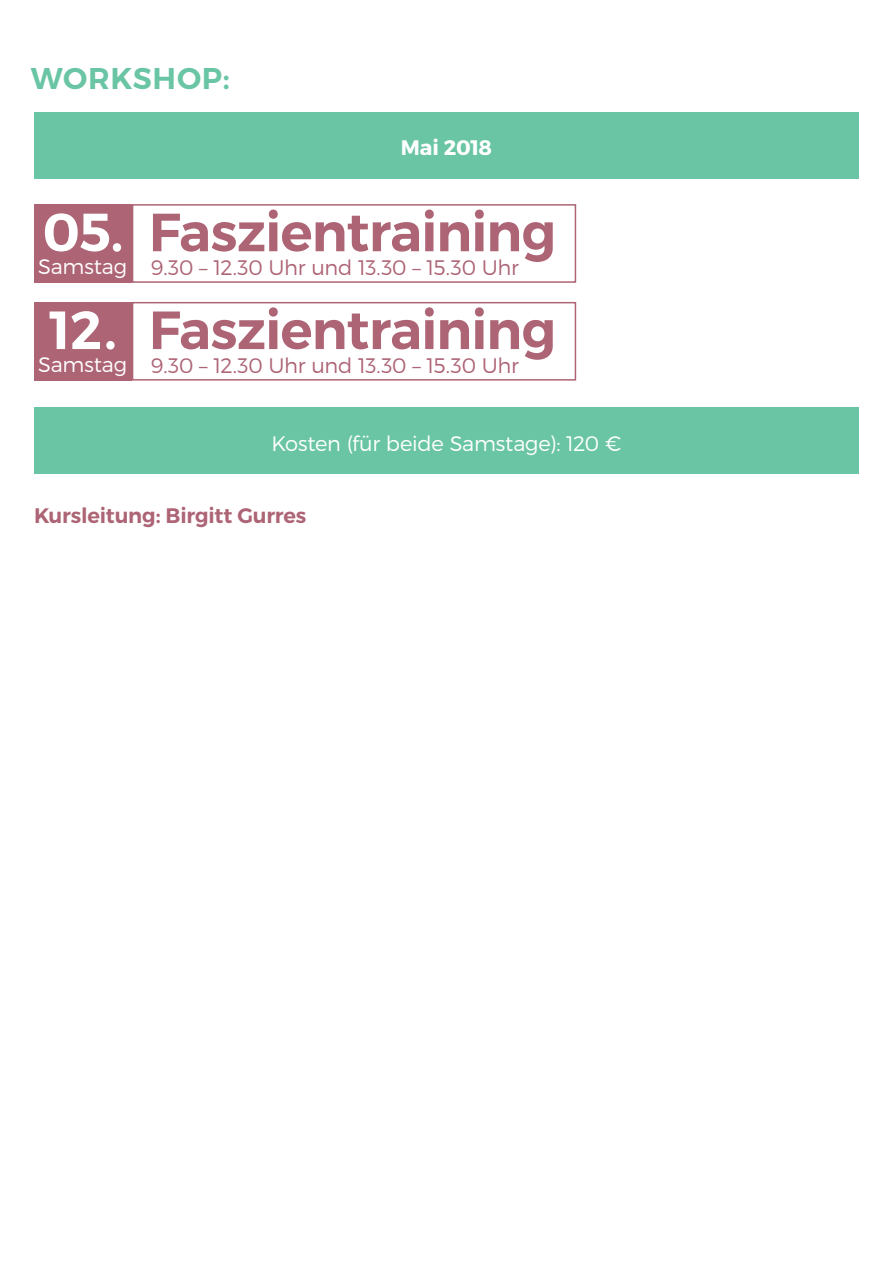
<style>
.page{position:relative;width:893px;height:1263px;background:#fff}
.page>*{position:absolute;margin:0;border:0;box-sizing:border-box;transform-origin:0 0}
.t1{font:600 53.7px/97.8px "Montserrat";letter-spacing:-.015em;color:#ad6475}
.t2{font:600 53.7px/97.8px "Montserrat";color:#fff}
.t3{font:600 30px "Montserrat";letter-spacing:.025em;color:#69c5a4}
.t4{font:300 21px "Montserrat";letter-spacing:-.015em;color:#ad6475}
.t5{font:300 21px "Montserrat";letter-spacing:-.01em;color:#fff}
.t6{font:600 21px "Montserrat";letter-spacing:-.01em;color:#ad6475}
.t7{font:700 21px "Montserrat";letter-spacing:-.015em;color:#fff}
</style>
<div class="page">
<div style="left:34px;top:204px;width:98px;height:79px;background:#ad6475"></div>
<div style="left:132px;top:204px;width:444px;height:79px;border:2px solid #ad6475"></div>
<div style="left:132px;top:302px;width:444px;height:79px;border:2px solid #ad6475"></div>
<div style="left:34px;top:302px;width:98px;height:79px;background:#ad6475"></div>
<div style="left:34px;top:407px;width:825px;height:67px;background:#69c5a4"></div>
<div style="left:34px;top:112px;width:825px;height:66px;background:#69c5a4"></div>
<h2 class="t3" style="left:31px;top:60px;width:200px">WORKSHOP:</h2>
<p class="t7" style="left:401px;top:135px;width:93px">Mai 2018</p>
<h1 class="t2" style="left:43px;top:184px;width:82px">05.<br>12.</h1>
<h1 class="t1" style="left:149px;top:184px;width:409px">Faszientraining<br>Faszientraining</h1>
<p class="t5" style="left:38px;top:254px;width:90px">Samstag</p>
<p class="t4" style="left:151px;top:255px;width:369px">9.30 – 12.30 Uhr und 13.30 – 15.30 Uhr</p>
<p class="t5" style="left:38px;top:352px;width:90px">Samstag</p>
<p class="t4" style="left:151px;top:353px;width:369px">9.30 – 12.30 Uhr und 13.30 – 15.30 Uhr</p>
<p class="t5" style="left:271px;top:430px;width:352px">Kosten (für beide Samstage): 120 €</p>
<p class="t6" style="left:34px;top:503px;width:274px">Kursleitung: Birgitt Gurres</p>
</div>
